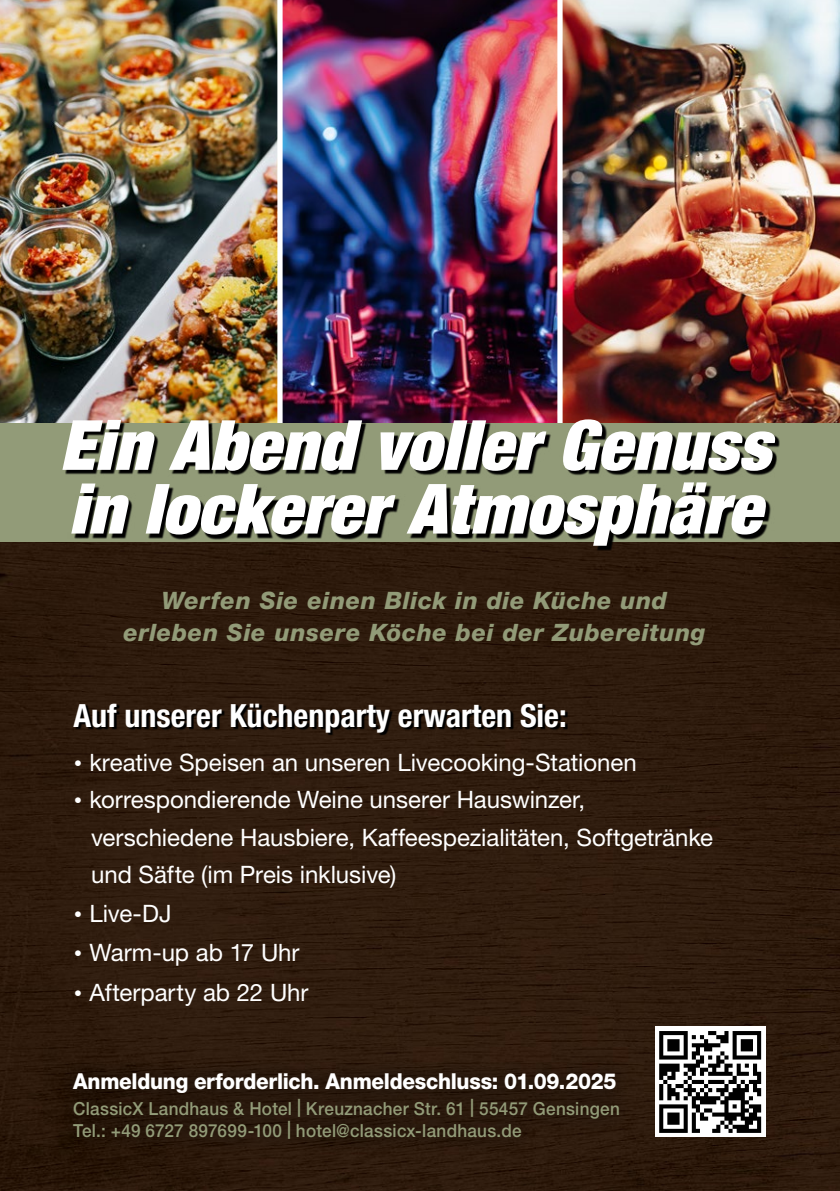
<style>
.page{position:relative;width:840px;height:1191px;background:#fff}
.page>*{position:absolute;margin:0;border:0;box-sizing:border-box;transform-origin:0 0}
.t1{font:italic 900 condensed 69.2px/63.6px "Helvetica Neue LT Std";letter-spacing:.01em;color:#fff}
.t2{font:700 condensed 32px "Helvetica Neue LT Std";color:#fff}
.t3{font:24px/37.2px "Helvetica Neue LT Std";letter-spacing:-.005em;color:#fff}
.t4{font:italic 800 24px/32px "Helvetica Neue LT Std";letter-spacing:.025em;color:#929b78;text-align:center}
.t5{font:800 22px "Helvetica Neue LT Std";letter-spacing:-.015em;color:#fff;scale:.94 1}
.t6{font:500 18px/22px "Helvetica Neue LT Std";letter-spacing:.015em;color:#929b78;scale:.95 1}
.s1{font-family:"Daxline Pro";font-weight:500}
</style>
<div class="page">
<div style="left:0;top:541px;width:839px;height:650px;background:#2e1b0d"></div>
<svg style="left:75px;top:704px;width:492px;height:31px;background:#1e1209"></svg>
<img style="left:0;top:0;width:278px;height:423px">
<img style="left:562px;top:0;width:277px;height:423px">
<img style="left:282px;top:0;width:276px;height:422px">
<div style="left:0;top:423px;width:839px;height:118px;background:#929b78"></div>
<svg style="left:65px;top:422px;width:714px;height:128px"></svg>
<svg style="left:654px;top:1027px;width:110px;height:110px"></svg>
<svg style="left:658px;top:1031px;width:102px;height:101px"></svg>
<div style="left:55px;top:1054px;width:582px;height:102px;background:#28180c"></div>
<h1 class="t1" style="left:60px;top:413px;width:711px">Ein Abend voller Genuss in lockerer Atmosphäre</h1>
<p class="t4" style="left:123px;top:584px;width:583px">Werfen Sie einen Blick in die Küche und erleben Sie unsere Köche bei der Zubereitung</p>
<h2 class="t2" style="left:73px;top:696px;width:494px">Auf unserer Küchenparty erwarten Sie:</h2>
<p class="t3" style="left:73px;top:743px;width:564px"><span class="s1">•</span> kreative Speisen an unseren Livecooking-Stationen</p>
<p class="t3" style="left:91px;top:781px;width:623px;text-indent:-18px"><span class="s1">•</span> korrespondierende Weine unserer Hauswinzer, verschiedene Hausbiere, Kaffeespezialitäten, Softgetränke und Säfte (im Preis inklusive)</p>
<p class="t3" style="left:73px;top:894px;width:99px"><span class="s1">•</span> Live-DJ</p>
<p class="t3" style="left:73px;top:933px;width:227px"><span class="s1">•</span> Warm-up ab 17 Uhr</p>
<p class="t3" style="left:73px;top:973px;width:236px"><span class="s1">•</span> Afterparty ab 22 Uhr</p>
<p class="t5" style="left:73px;top:1068px;width:579px">Anmeldung erforderlich. Anmeldeschluss: 01.09.2025</p>
<p class="t6" style="left:73px;top:1097px;width:576px">ClassicX Landhaus &amp; Hotel | Kreuznacher Str. 61 | 55457 Gensingen<br>Tel.: +49 6727 897699-100 | hotel@classicx-landhaus.de</p>
</div>
